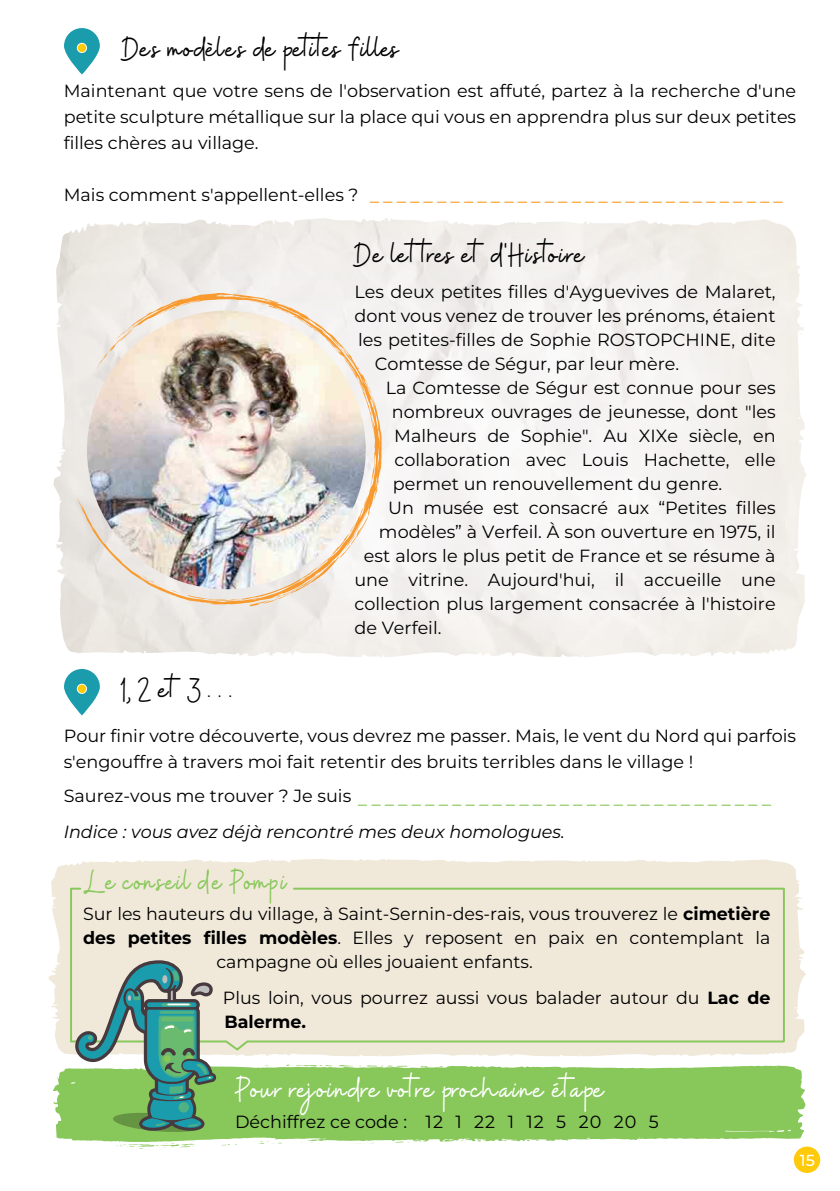
<style>
.page{position:relative;width:840px;height:1191px;background:#fff}
.page>*{position:absolute;margin:0;border:0;box-sizing:border-box;transform-origin:0 0}
.t1{font:35.2px "Buffalo";color:#fff}
.t2{font:34.2px "Buffalo";letter-spacing:-.01em;color:#000001}
.t3{font:34.2px "Buffalo";letter-spacing:-.04em;color:#000001}
.t4{font:34.2px "Buffalo";color:#88c75a;scale:.96 1}
.t5{font:17.6px/26px "Montserrat";color:#000001}
.t6{font:17.6px "Montserrat";color:#f89c27;scale:2 1}
.t7{font:italic 17.6px "Montserrat";color:#000001}
.t8{font:17.6px "Montserrat";color:#88c75a;scale:2 1}
.t9{font:500 16px "Montserrat";color:#fff}
.s1{font-weight:700}
</style>
<div class="page">
<svg style="left:64px;top:28px;width:36px;height:46px"></svg>
<svg style="left:77px;top:43px;width:10px;height:10px"></svg>
<div style="left:78px;top:44px;width:8px;height:8px;background:#feca0a;border-radius:50%"></div>
<svg style="left:53px;top:1064px;width:751px;height:82px;background:#97ce6f"></svg>
<svg style="left:53px;top:316px;width:16px;height:237px"></svg>
<svg style="left:56px;top:218px;width:328px;height:98px;background:#eeebe8"></svg>
<svg style="left:57px;top:553px;width:327px;height:85px;background:#ece9e5"></svg>
<svg style="left:64px;top:669px;width:36px;height:46px"></svg>
<svg style="left:77px;top:683px;width:10px;height:11px"></svg>
<div style="left:78px;top:684px;width:8px;height:9px;background:#feca0a;border-radius:50%"></div>
<img style="left:69px;top:310px;width:314px;height:296px">
<img style="left:77px;top:293px;width:305px;height:311px">
<svg style="left:96px;top:318px;width:51px;height:51px;background:#f0e7dc"></svg>
<svg style="left:287px;top:313px;width:6px;height:2px"></svg>
<svg style="left:221px;top:293px;width:16px;height:4px"></svg>
<svg style="left:249px;top:299px;width:18px;height:7px"></svg>
<svg style="left:278px;top:303px;width:9px;height:3px"></svg>
<svg style="left:323px;top:332px;width:21px;height:21px"></svg>
<svg style="left:305px;top:321px;width:11px;height:4px"></svg>
<svg style="left:372px;top:417px;width:5px;height:9px"></svg>
<svg style="left:349px;top:364px;width:24px;height:44px"></svg>
<svg style="left:370px;top:479px;width:3px;height:4px"></svg>
<img style="left:166px;top:516px;width:201px;height:90px">
<svg style="left:122px;top:560px;width:38px;height:25px"></svg>
<svg style="left:80px;top:506px;width:7px;height:14px"></svg>
<svg style="left:48px;top:859px;width:758px;height:198px;fill:#f0e9da"></svg>
<div style="left:69px;top:886px;width:716px;height:166px;background:#f0e9da"></div>
<svg style="left:76px;top:959px;width:141px;height:191px;background:#8bb694"></svg>
<div style="left:793px;top:1146px;width:26px;height:27px;background:#feca0a;border-radius:50%"></div>
<h2 class="t2" style="left:121px;top:31px;width:280px">Des modèles de petites filles</h2>
<p class="t5" style="left:64px;top:77px;width:733px;text-align:justify">Maintenant que votre sens de l'observation est affuté, partez à la recherche d'une petite sculpture métallique sur la place qui vous en apprendra plus sur deux petites filles chères au village.</p>
<p class="t6" style="left:64px;top:189px;width:362px"><sup>Mais</sup> <sup>comment</sup> <sup>s'appellent-elles</sup> <sup>?</sup> -------------------------------</p>
<h2 class="t3" style="left:353px;top:237px;width:233px">De lettres et d'Histoire</h2>
<p class="t5" style="left:354px;top:278px;width:422px">Les deux petites filles d'Ayguevives de Malaret,</p>
<p class="t5" style="left:354px;top:302px;width:422px">dont vous venez de trouver les prénoms, étaient</p>
<p class="t5" style="left:358px;top:326px;width:418px">les petites-filles de Sophie ROSTOPCHINE, dite</p>
<p class="t5" style="left:375px;top:350px;width:306px">Comtesse de Ségur, par leur mère.</p>
<p class="t5" style="left:385px;top:374px;width:391px">La Comtesse de Ségur est connue pour ses</p>
<p class="t5" style="left:391px;top:398px;width:385px">nombreux ouvrages de jeunesse, dont "les</p>
<p class="t5" style="left:394px;top:422px;width:382px">Malheurs de Sophie". Au XIXe siècle, en</p>
<p class="t5" style="left:394px;top:446px;width:382px">collaboration avec Louis Hachette, elle</p>
<p class="t5" style="left:393px;top:470px;width:331px">permet un renouvellement du genre.</p>
<p class="t5" style="left:388px;top:494px;width:389px">Un musée est consacré aux “Petites filles</p>
<p class="t5" style="left:379px;top:518px;width:398px">modèles” à Verfeil. À son ouverture en 1975, il</p>
<p class="t5" style="left:364px;top:542px;width:413px">est alors le plus petit de France et se résume à</p>
<p class="t5" style="left:354px;top:566px;width:422px">une vitrine. Aujourd'hui, il accueille une</p>
<p class="t5" style="left:354px;top:590px;width:422px">collection plus largement consacrée à l'histoire</p>
<p class="t5" style="left:354px;top:614px;width:88px">de Verfeil.</p>
<h2 class="t2" style="left:121px;top:672px;width:113px">1, 2 et 3 . . .</h2>
<p class="t5" style="left:64px;top:722px;width:733px">Pour finir votre découverte, vous devrez me passer. Mais, le vent du Nord qui parfois s'engouffre à travers moi fait retentir des bruits terribles dans le village !</p>
<p class="t5" style="left:64px;top:782px;width:289px">Saurez-vous me trouver ? Je suis</p>
<p class="t8" style="left:356px;top:791px;width:210px">-------------------------------</p>
<p class="t7" style="left:64px;top:819px;width:502px">Indice : vous avez déjà rencontré mes deux homologues.</p>
<h2 class="t4" style="left:84px;top:864px;width:214px">Le conseil de Pompi</h2>
<p class="t5" style="left:83px;top:900px;width:688px">Sur les hauteurs du village, à Saint-Sernin-des-rais, vous trouverez le <span class="s1">cimetière</span></p>
<p class="t5" style="left:83px;top:924px;width:688px"><span class="s1">des petites filles modèles</span>. Elles y reposent en paix en contemplant la</p>
<p class="t5" style="left:216px;top:948px;width:318px">campagne où elles jouaient enfants.</p>
<p class="t5" style="left:223px;top:985px;width:548px;line-height:24px">Plus loin, vous pourrez aussi vous balader autour du <span class="s1">Lac de<br>Balerme.</span></p>
<h1 class="t1" style="left:234px;top:1071px;width:371px">Pour rejoindre votre prochaine étape</h1>
<p class="t5" style="left:235px;top:1108px;width:425px">Déchiffrez ce code : 12 1 22 1 12 5 20 20 5</p>
<p class="t9" style="left:799px;top:1149px;width:17px">15</p>
</div>
